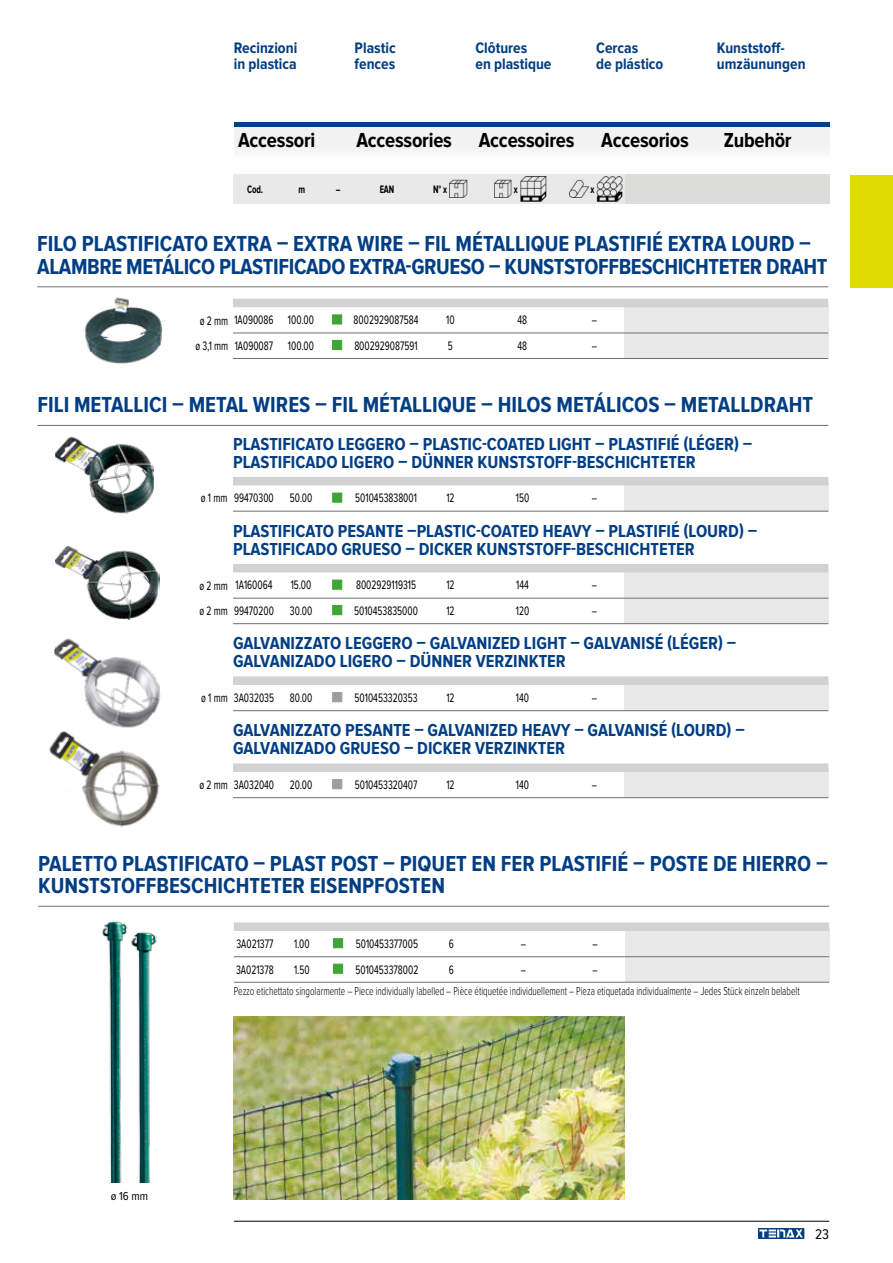
<style>
.page{position:relative;width:893px;height:1263px;background:#fff}
.page>*{position:absolute;margin:0;border:0;box-sizing:border-box;transform-origin:0 0}
.t1{font:700 22.5px/22.5px "Proxima Nova Cond";color:#023e84}
.t2{font:700 22.5px/22.5px "Proxima Nova Cond";letter-spacing:-.02em;color:#023e84}
.t3{font:700 21px "Proxima Nova Cond";letter-spacing:-.01em;color:#000}
.t4{font:700 18px/18px "Proxima Nova Cond";color:#023e84}
.t5{font:700 15.75px/15.8px "Proxima Nova Cond";color:#023e84}
.t6{font:14.55px "Proxima Nova Cond";color:#000}
.t7{font:12.75px/25.5px "Proxima Nova Cond";color:#000;text-align:center;scale:.8 1}
.t8{font:300 12px "Proxima Nova Cond";color:#000;scale:.8 1}
.t9{font:12px "Proxima Nova Cond";color:#000}
.t10{font:700 11.25px "Proxima Nova Cond";letter-spacing:-.01em;color:#000;scale:.8 1}
</style>
<div class="page">
<hr style="left:234px;top:1221px;width:595px;height:1px;background:#000">
<img style="left:757px;top:1228px;width:48px;height:11px">
<div style="left:850px;top:176px;width:43px;height:112px;background:#dedc00"></div>
<div style="left:234px;top:124px;width:595px;height:33px;background:#f2f2f2"></div>
<div style="left:234px;top:122px;width:595px;height:5px;background:#023e84"></div>
<div style="left:625px;top:174px;width:204px;height:30px;background:#dcdcdb"></div>
<div style="left:234px;top:174px;width:391px;height:30px;background:#e9e9e9"></div>
<img style="left:450px;top:180px;width:18px;height:18px">
<img style="left:494px;top:180px;width:18px;height:18px">
<img style="left:568px;top:180px;width:20px;height:18px">
<img style="left:520px;top:176px;width:27px;height:26px">
<img style="left:596px;top:176px;width:27px;height:26px">
<hr style="left:37px;top:286px;width:791px;height:1px;background:#706f6f">
<div style="left:624px;top:305px;width:204px;height:54px;background:#e9e9e9"></div>
<div style="left:233px;top:299px;width:595px;height:8px;background:#d2d2d2"></div>
<hr style="left:233px;top:333px;width:595px;height:1px;background:#706f6f">
<hr style="left:233px;top:358px;width:595px;height:1px;background:#706f6f">
<div style="left:332px;top:315px;width:10px;height:9px;background:#3fa535;border:1px solid #3fa535"></div>
<div style="left:332px;top:340px;width:10px;height:10px;background:#3fa535;border:1px solid #3fa535"></div>
<img style="left:85px;top:297px;width:80px;height:67px">
<hr style="left:37px;top:425px;width:791px;height:1px;background:#706f6f">
<div style="left:624px;top:482px;width:204px;height:30px;background:#e9e9e9"></div>
<div style="left:624px;top:570px;width:204px;height:54px;background:#e9e9e9"></div>
<div style="left:624px;top:681px;width:204px;height:30px;background:#e9e9e9"></div>
<div style="left:624px;top:768px;width:204px;height:29px;background:#e9e9e9"></div>
<div style="left:233px;top:477px;width:595px;height:8px;background:#d2d2d2"></div>
<hr style="left:233px;top:511px;width:595px;height:1px;background:#706f6f">
<div style="left:233px;top:564px;width:595px;height:8px;background:#d2d2d2"></div>
<hr style="left:233px;top:598px;width:595px;height:1px;background:#706f6f">
<hr style="left:233px;top:623px;width:595px;height:1px;background:#706f6f">
<div style="left:233px;top:676px;width:595px;height:9px;background:#d2d2d2"></div>
<hr style="left:233px;top:710px;width:595px;height:1px;background:#706f6f">
<div style="left:233px;top:763px;width:595px;height:9px;background:#d2d2d2"></div>
<hr style="left:233px;top:797px;width:595px;height:1px;background:#706f6f">
<div style="left:332px;top:493px;width:10px;height:9px;background:#3fa535;border:1px solid #3fa535"></div>
<div style="left:332px;top:580px;width:10px;height:9px;background:#3fa535;border:1px solid #3fa535"></div>
<div style="left:332px;top:605px;width:10px;height:10px;background:#3fa535;border:1px solid #3fa535"></div>
<div style="left:332px;top:692px;width:10px;height:10px;background:#9c9da1"></div>
<div style="left:332px;top:779px;width:10px;height:10px;background:#9c9da1"></div>
<img style="left:55px;top:436px;width:98px;height:78px">
<img style="left:56px;top:547px;width:104px;height:73px">
<img style="left:54px;top:638px;width:107px;height:72px">
<img style="left:49px;top:710px;width:111px;height:117px">
<div style="left:625px;top:928px;width:204px;height:54px;background:#e9e9e9"></div>
<hr style="left:38px;top:906px;width:791px;height:1px;background:#706f6f">
<div style="left:234px;top:922px;width:595px;height:9px;background:#d2d2d2"></div>
<hr style="left:234px;top:956px;width:595px;height:1px;background:#706f6f">
<hr style="left:234px;top:982px;width:595px;height:1px;background:#706f6f">
<div style="left:333px;top:938px;width:10px;height:10px;background:#3fa535;border:1px solid #3fa535"></div>
<div style="left:333px;top:964px;width:10px;height:9px;background:#3fa535"></div>
<img style="left:102px;top:921px;width:55px;height:261px">
<img style="left:234px;top:1016px;width:391px;height:183px">
<p class="t5" style="left:234px;top:41px;width:65px">Recinzioni in plastica</p>
<p class="t5" style="left:355px;top:41px;width:43px">Plastic fences</p>
<p class="t5" style="left:475px;top:41px;width:78px">Clôtures<br>en plastique</p>
<p class="t5" style="left:596px;top:41px;width:69px">Cercas<br>de plástico</p>
<p class="t5" style="left:717px;top:41px;width:90px">Kunststoff&shy;umzäunungen</p>
<p class="t3" style="left:238px;top:130px;width:79px">Accessori</p>
<p class="t3" style="left:356px;top:130px;width:97px">Accessories</p>
<p class="t3" style="left:479px;top:130px;width:97px">Accessoires</p>
<p class="t3" style="left:601px;top:130px;width:89px">Accesorios</p>
<p class="t3" style="left:724px;top:130px;width:69px">Zubehör</p>
<p class="t10" style="left:247px;top:184px;width:22px">Cod.</p>
<p class="t10" style="left:299px;top:184px;width:10px">m</p>
<p class="t10" style="left:336px;top:184px;width:7px">–</p>
<p class="t10" style="left:380px;top:184px;width:20px">EAN</p>
<p class="t10" style="left:433px;top:184px;width:19px">N° x</p>
<p class="t10" style="left:514px;top:184px;width:6px">x</p>
<p class="t10" style="left:590px;top:184px;width:6px">x</p>
<p class="t2" style="left:37px;top:233px;width:792px">FILO PLASTIFICATO EXTRA – EXTRA WIRE – FIL MÉTALLIQUE PLASTIFIÉ EXTRA LOURD –<br>ALAMBRE METÁLICO PLASTIFICADO EXTRA-GRUESO – KUNSTSTOFFBESCHICHTETER DRAHT</p>
<p class="t7" style="left:234px;top:308px;width:101px">1A090086 100.00</p>
<p class="t7" style="left:354px;top:308px;width:82px">8002929087584</p>
<p class="t7" style="left:446px;top:308px;width:12px">10</p>
<p class="t7" style="left:518px;top:308px;width:14px">48</p>
<p class="t7" style="left:592px;top:308px;width:8px">–</p>
<p class="t7" style="left:235px;top:333px;width:101px">1A090087 100.00</p>
<p class="t7" style="left:354px;top:333px;width:81px">8002929087591</p>
<p class="t7" style="left:448px;top:333px;width:8px">5</p>
<p class="t7" style="left:518px;top:333px;width:14px">48</p>
<p class="t7" style="left:592px;top:333px;width:8px">–</p>
<p class="t7" style="left:195px;top:308px;width:43px">ø 2 mm ø 3,1 mm</p>
<p class="t1" style="left:37px;top:394px;width:777px">FILI METALLICI – METAL WIRES – FIL MÉTALLIQUE – HILOS METÁLICOS – METALLDRAHT</p>
<p class="t4" style="left:233px;top:436px;width:521px">PLASTIFICATO LEGGERO – PLASTIC-COATED LIGHT – PLASTIFIÉ (LÉGER) –<br>PLASTIFICADO LIGERO – DÜNNER KUNSTSTOFF-BESCHICHTETER</p>
<p class="t7" style="left:234px;top:486px;width:99px">99470300 50.00</p>
<p class="t7" style="left:355px;top:486px;width:79px">5010453838001</p>
<p class="t7" style="left:446px;top:486px;width:12px">12</p>
<p class="t7" style="left:516px;top:486px;width:18px">150</p>
<p class="t7" style="left:592px;top:486px;width:8px">–</p>
<p class="t4" style="left:233px;top:523px;width:526px">PLASTIFICATO PESANTE –PLASTIC-COATED HEAVY – PLASTIFIÉ (LOURD) –<br>PLASTIFICADO GRUESO – DICKER KUNSTSTOFF-BESCHICHTETER</p>
<p class="t7" style="left:236px;top:573px;width:48px">1A160064</p>
<p class="t7" style="left:291px;top:573px;width:27px">15.00</p>
<p class="t7" style="left:356px;top:573px;width:77px">8002929119315</p>
<p class="t7" style="left:446px;top:573px;width:12px">12</p>
<p class="t7" style="left:516px;top:573px;width:17px">144</p>
<p class="t7" style="left:592px;top:573px;width:8px">–</p>
<p class="t7" style="left:234px;top:598px;width:99px">99470200 30.00</p>
<p class="t7" style="left:354px;top:598px;width:81px">5010453835000</p>
<p class="t7" style="left:446px;top:598px;width:12px">12</p>
<p class="t7" style="left:516px;top:598px;width:18px">120</p>
<p class="t7" style="left:592px;top:598px;width:8px">–</p>
<p class="t4" style="left:233px;top:635px;width:505px">GALVANIZZATO LEGGERO – GALVANIZED LIGHT – GALVANISÉ (LÉGER) –<br>GALVANIZADO LIGERO – DÜNNER VERZINKTER</p>
<p class="t7" style="left:234px;top:685px;width:100px">3A032035 80.00</p>
<p class="t7" style="left:355px;top:685px;width:80px">5010453320353</p>
<p class="t7" style="left:446px;top:685px;width:12px">12</p>
<p class="t7" style="left:516px;top:685px;width:18px">140</p>
<p class="t7" style="left:592px;top:685px;width:8px">–</p>
<p class="t4" style="left:233px;top:722px;width:513px">GALVANIZZATO PESANTE – GALVANIZED HEAVY – GALVANISÉ (LOURD) –<br>GALVANIZADO GRUESO – DICKER VERZINKTER</p>
<p class="t7" style="left:234px;top:772px;width:100px">3A032040 20.00</p>
<p class="t7" style="left:355px;top:772px;width:80px">5010453320407</p>
<p class="t7" style="left:446px;top:772px;width:12px">12</p>
<p class="t7" style="left:516px;top:772px;width:18px">140</p>
<p class="t7" style="left:592px;top:772px;width:8px">–</p>
<p class="t7" style="left:201px;top:485px;width:35px">ø 1 mm</p>
<p class="t7" style="left:199px;top:573px;width:37px">ø 2 mm</p>
<p class="t7" style="left:199px;top:598px;width:37px">ø 2 mm</p>
<p class="t7" style="left:201px;top:685px;width:35px">ø 1 mm</p>
<p class="t7" style="left:199px;top:772px;width:37px">ø 2 mm</p>
<p class="t1" style="left:38px;top:853px;width:791px">PALETTO PLASTIFICATO – PLAST POST – PIQUET EN FER PLASTIFIÉ – POSTE DE HIERRO –<br>KUNSTSTOFFBESCHICHTETER EISENPFOSTEN</p>
<p class="t9" style="left:111px;top:1189px;width:39px">ø 16 mm</p>
<p class="t7" style="left:236px;top:931px;width:48px">3A021377</p>
<p class="t7" style="left:294px;top:931px;width:21px">1.00</p>
<p class="t7" style="left:356px;top:931px;width:79px">5010453377005</p>
<p class="t7" style="left:449px;top:931px;width:8px">6</p>
<p class="t7" style="left:521px;top:931px;width:8px">–</p>
<p class="t7" style="left:593px;top:931px;width:8px">–</p>
<p class="t7" style="left:236px;top:957px;width:49px">3A021378</p>
<p class="t7" style="left:294px;top:957px;width:21px">1.50</p>
<p class="t7" style="left:355px;top:957px;width:80px">5010453378002</p>
<p class="t7" style="left:449px;top:957px;width:8px">6</p>
<p class="t7" style="left:521px;top:957px;width:8px">–</p>
<p class="t7" style="left:593px;top:957px;width:8px">–</p>
<p class="t8" style="left:234px;top:984px;width:709px">Pezzo etichettato singolarmente – Piece individually labelled – Pièce étiquetée individuellement – Pieza etiquetada individualmente – Jedes Stück einzeln belabelt</p>
<p class="t6" style="left:815px;top:1226px;width:16px">23</p>
</div>
